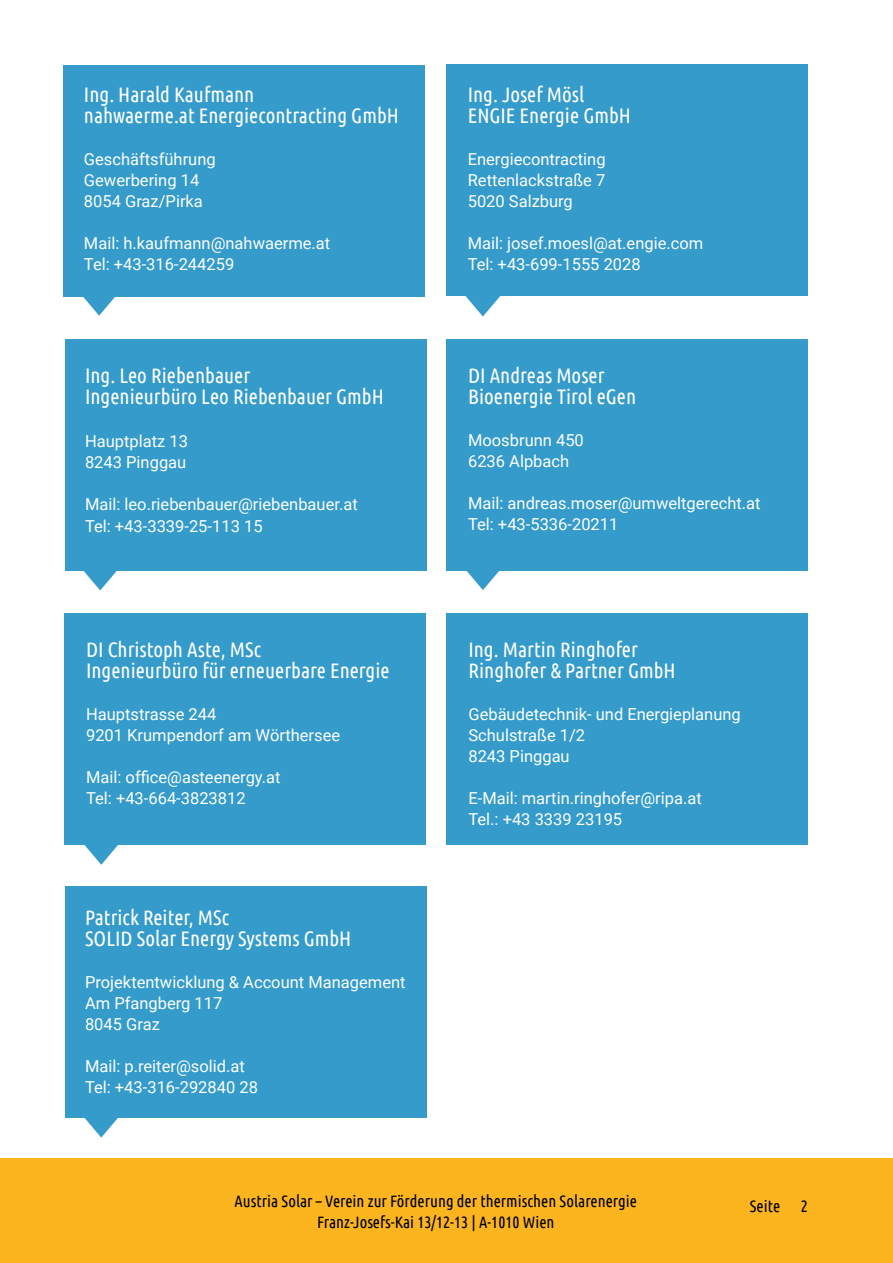
<style>
.page{position:relative;width:893px;height:1263px;background:#fff}
.page>*{position:absolute;margin:0;border:0;box-sizing:border-box;transform-origin:0 0}
.t1{font:21px/21px "Ubuntu Condensed";color:#fff}
.t2{font:16.5px/21px "Roboto";color:#fff}
.t3{font:16.5px/21px "Ubuntu Condensed";color:#000;text-align:center}
</style>
<div class="page">
<div style="left:446px;top:339px;width:362px;height:232px;background:#349bcb"></div>
<div style="left:446px;top:64px;width:362px;height:231px;background:#349bcb"></div>
<div style="left:65px;top:886px;width:361px;height:231px;background:#349bcb"></div>
<div style="left:64px;top:613px;width:361px;height:232px;background:#349bcb"></div>
<div style="left:65px;top:339px;width:361px;height:232px;background:#349bcb"></div>
<div style="left:63px;top:65px;width:362px;height:231px;background:#349bcb"></div>
<svg style="left:81px;top:296px;width:36px;height:20px"></svg>
<svg style="left:84px;top:571px;width:33px;height:19px"></svg>
<svg style="left:84px;top:845px;width:34px;height:20px"></svg>
<svg style="left:83px;top:1117px;width:36px;height:20px"></svg>
<svg style="left:465px;top:295px;width:36px;height:22px"></svg>
<div style="left:0;top:1158px;width:893px;height:105px;background:#fcb51e"></div>
<svg style="left:467px;top:571px;width:32px;height:19px"></svg>
<div style="left:446px;top:613px;width:362px;height:232px;background:#349bcb"></div>
<p class="t1" style="left:84px;top:84px;width:316px">Ing. Harald Kaufmann<br>nahwaerme.at Energiecontracting GmbH</p>
<p class="t2" style="left:84px;top:148px;width:133px">Geschäftsführung<br>Gewerbering 14<br>8054 Graz/Pirka</p>
<p class="t2" style="left:84px;top:232px;width:248px">Mail: h.kaufmann@nahwaerme.at<br>Tel: +43-316-244259</p>
<p class="t1" style="left:85px;top:364px;width:300px">Ing. Leo Riebenbauer<br>Ingenieurbüro Leo Riebenbauer GmbH</p>
<p class="t2" style="left:85px;top:429px;width:104px">Hauptplatz 13<br>8243 Pinggau</p>
<p class="t2" style="left:85px;top:493px;width:274px">Mail: leo.riebenbauer@riebenbauer.at<br>Tel: +43-3339-25-113 15</p>
<p class="t1" style="left:86px;top:639px;width:305px">DI Christoph Aste, MSc<br>Ingenieurbüro für erneuerbare Energie</p>
<p class="t2" style="left:86px;top:703px;width:256px">Hauptstrasse 244<br>9201 Krumpendorf am Wörthersee</p>
<p class="t2" style="left:86px;top:766px;width:196px">Mail: office@asteenergy.at<br>Tel: +43-664-3823812</p>
<p class="t1" style="left:85px;top:906px;width:268px">Patrick Reiter, MSc<br>SOLID Solar Energy Systems GmbH</p>
<p class="t2" style="left:85px;top:971px;width:322px">Projektentwicklung &amp; Account Management<br>Am Pfangberg 117<br>8045 Graz</p>
<p class="t2" style="left:85px;top:1055px;width:174px">Mail: p.reiter@solid.at<br>Tel: +43-316-292840 28</p>
<p class="t1" style="left:468px;top:83px;width:165px">Ing. Josef Mösl<br>ENGIE Energie GmbH</p>
<p class="t2" style="left:468px;top:148px;width:139px;text-align:justify">Energiecontracting Rettenlackstraße 7<br>5020 Salzburg</p>
<p class="t2" style="left:468px;top:232px;width:237px">Mail: josef.moesl@at.engie.com<br>Tel: +43-699-1555 2028</p>
<p class="t1" style="left:468px;top:364px;width:170px">DI Andreas Moser<br>Bioenergie Tirol eGen</p>
<p class="t2" style="left:468px;top:429px;width:117px">Moosbrunn 450<br>6236 Alpbach</p>
<p class="t2" style="left:468px;top:492px;width:294px">Mail: andreas.moser@umweltgerecht.at<br>Tel: +43-5336-20211</p>
<p class="t1" style="left:468px;top:638px;width:209px">Ing. Martin Ringhofer<br>Ringhofer &amp; Partner GmbH</p>
<p class="t2" style="left:468px;top:703px;width:274px">Gebäudetechnik- und Energieplanung<br>Schulstraße 1/2<br>8243 Pinggau</p>
<p class="t2" style="left:468px;top:787px;width:235px">E-Mail: martin.ringhofer@ripa.at<br>Tel.: +43 3339 23195</p>
<p class="t3" style="left:235px;top:1190px;width:404px">Austria Solar – Verein zur Förderung der thermischen Solarenergie<br>Franz-Josefs-Kai 13/12-13 | A-1010 Wien</p>
<p class="t3" style="left:750px;top:1195px;width:60px">Seite 2</p>
</div>
